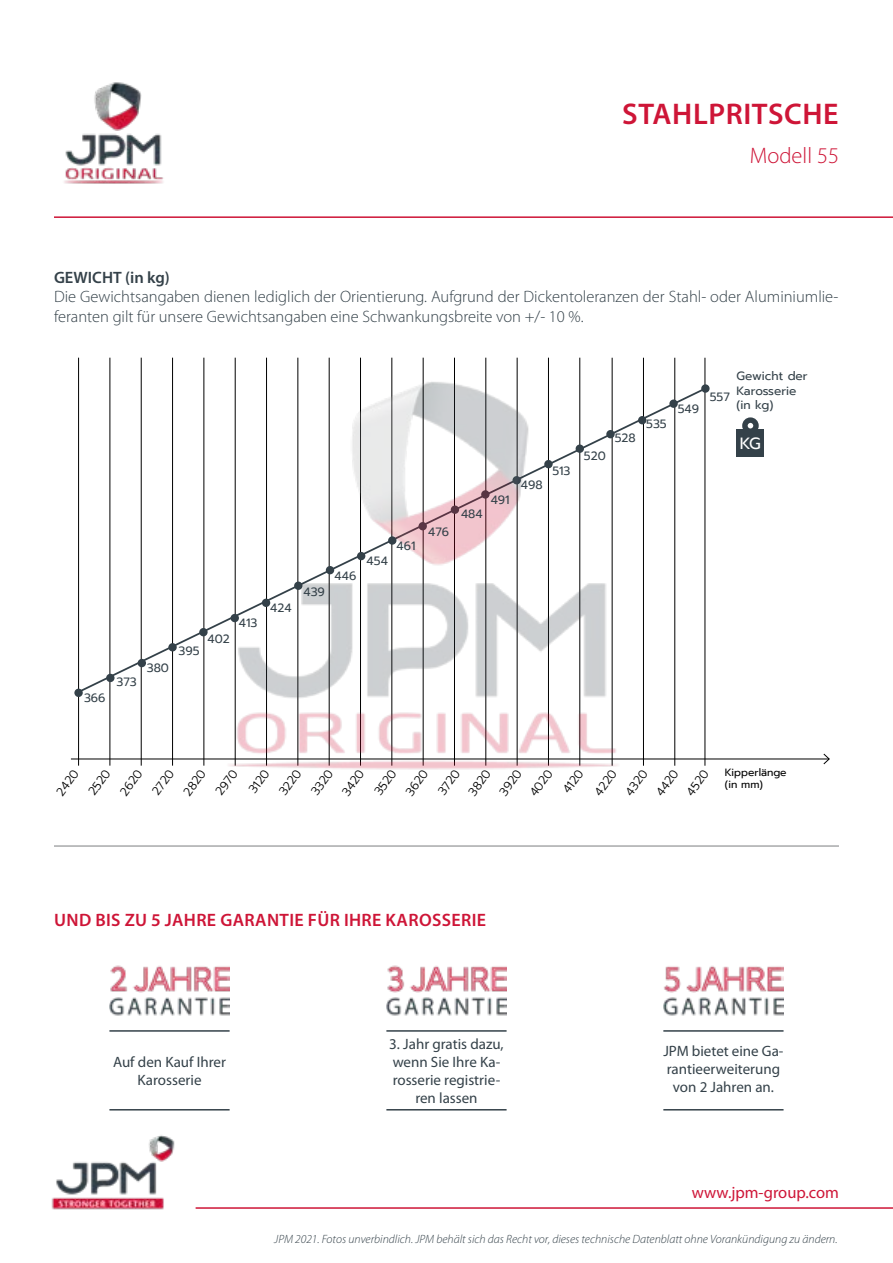
<style>
.page{position:relative;width:893px;height:1263px;background:#fff}
.page>*{position:absolute;margin:0;border:0;box-sizing:border-box;transform-origin:0 0}
.t1{font:600 30px "Myriad Pro";letter-spacing:.02em;color:#ce1537}
.t2{font:300 22.5px "Myriad Pro";color:#ce1537}
.t3{font:600 18px "Myriad Pro";letter-spacing:.02em;color:#ce1537}
.t4{font:300 16.5px/19.5px "Myriad Pro";color:#344149}
.t5{font:16.5px "Myriad Pro";color:#ce1537}
.t6{font:600 16.5px "Myriad Pro";color:#344149}
.t7{font:16.2px "Prompt";color:#fff}
.t8{font:15px/18px "Myriad Pro";color:#344149;text-align:center}
.t9{font:italic 300 12px "Myriad Pro";color:#344149}
.t10{font:12px/14.4px "Prompt";color:#344149}
.t11{font:300 12px "Prompt";color:#000}
.t12{font:10.5px/12.6px "Prompt";color:#000}
</style>
<div class="page">
<hr style="left:54px;top:216px;width:839px;height:2px;background:#ce1537">
<img style="left:64px;top:82px;width:100px;height:102px">
<img style="left:51px;top:1135px;width:124px;height:75px">
<hr style="left:196px;top:1207px;width:697px;height:2px;background:#ce1537">
<hr style="left:54px;top:845px;width:785px;height:2px;background:#a8a9ab">
<hr style="left:71px;top:758px;width:758px;height:1px;background:#000">
<svg style="left:822px;top:753px;width:8px;height:12px"></svg>
<hr style="left:172px;top:358px;width:1px;height:408px;background:#000">
<hr style="left:141px;top:358px;width:1px;height:408px;background:#000">
<hr style="left:109px;top:358px;width:1px;height:408px;background:#000">
<hr style="left:78px;top:358px;width:1px;height:408px;background:#000">
<svg style="left:74px;top:689px;width:9px;height:8px"></svg>
<div style="left:737px;top:429px;width:27px;height:28px;background:#344149"></div>
<div style="left:742px;top:417px;width:17px;height:17px;border:5px solid #344149;border-radius:50%"></div>
<svg style="left:76px;top:385px;width:630px;height:309px"></svg>
<hr style="left:674px;top:358px;width:1px;height:408px;background:#000">
<div style="left:669px;top:399px;width:9px;height:9px;background:#344149;border-radius:50%"></div>
<hr style="left:704px;top:358px;width:1px;height:408px;background:#000">
<div style="left:701px;top:384px;width:9px;height:9px;background:#344149;border-radius:50%"></div>
<img style="left:191px;top:357px;width:464px;height:413px">
<hr style="left:109px;top:1030px;width:121px;height:2px;background:#344149">
<hr style="left:109px;top:1109px;width:121px;height:1px;background:#344149">
<hr style="left:386px;top:1030px;width:121px;height:2px;background:#344149">
<hr style="left:386px;top:1109px;width:121px;height:1px;background:#344149">
<hr style="left:663px;top:1030px;width:120px;height:2px;background:#344149">
<hr style="left:663px;top:1109px;width:120px;height:1px;background:#344149">
<img style="left:109px;top:965px;width:121px;height:51px">
<img style="left:386px;top:965px;width:121px;height:51px">
<img style="left:663px;top:966px;width:121px;height:50px">
<h1 class="t1" style="left:622px;top:94px;width:218px">STAHLPRITSCHE</h1>
<h2 class="t2" style="left:750px;top:142px;width:91px">Modell 55</h2>
<p class="t6" style="left:54px;top:267px;width:117px">GEWICHT (in kg)</p>
<p class="t4" style="left:54px;top:287px;width:786px">Die Gewichtsangaben dienen lediglich der Orientierung. Aufgrund der Dickentoleranzen der Stahl- oder Aluminiumlie&shy;feranten gilt für unsere Gewichtsangaben eine Schwankungsbreite von +/- 10 %.</p>
<p class="t10" style="left:84px;top:690px;width:23px">366</p>
<p class="t10" style="left:117px;top:674px;width:22px">373</p>
<p class="t10" style="left:147px;top:660px;width:24px">380</p>
<p class="t10" style="left:179px;top:644px;width:23px">395</p>
<p class="t10" style="left:208px;top:631px;width:24px">402</p>
<p class="t10" style="left:239px;top:616px;width:20px">413</p>
<p class="t10" style="left:270px;top:600px;width:23px">424</p>
<p class="t10" style="left:303px;top:584px;width:23px">439</p>
<p class="t10" style="left:335px;top:569px;width:23px">446</p>
<p class="t10" style="left:367px;top:553px;width:23px">454</p>
<p class="t10" style="left:396px;top:538px;width:20px">461</p>
<p class="t10" style="left:428px;top:524px;width:23px">476</p>
<p class="t10" style="left:461px;top:507px;width:23px">484</p>
<p class="t10" style="left:491px;top:493px;width:20px">491</p>
<p class="t10" style="left:521px;top:477px;width:23px">498</p>
<p class="t10" style="left:552px;top:464px;width:20px">513</p>
<p class="t10" style="left:584px;top:448px;width:23px">520</p>
<p class="t10" style="left:615px;top:430px;width:23px">528</p>
<p class="t10" style="left:646px;top:416px;width:22px">535</p>
<p class="t10" style="left:678px;top:401px;width:23px">549</p>
<p class="t10" style="left:737px;top:369px;width:73px">Gewicht der<br>Karosserie (in kg)</p>
<p class="t7" style="left:740px;top:432px;width:23px">KG</p>
<p class="t10" style="left:710px;top:390px;width:22px">557</p>
<p class="t11" style="left:52px;top:789px;width:30px;rotate:-54deg">2420</p>
<p class="t11" style="left:84px;top:789px;width:30px;rotate:-54deg">2520</p>
<p class="t11" style="left:116px;top:789px;width:31px;rotate:-54deg">2620</p>
<p class="t11" style="left:148px;top:789px;width:30px;rotate:-54deg">2720</p>
<p class="t11" style="left:180px;top:789px;width:30px;rotate:-54deg">2820</p>
<p class="t11" style="left:211px;top:789px;width:30px;rotate:-54deg">2970</p>
<p class="t11" style="left:245px;top:787px;width:27px;rotate:-54deg">3120</p>
<p class="t11" style="left:275px;top:789px;width:30px;rotate:-54deg">3220</p>
<p class="t11" style="left:307px;top:789px;width:30px;rotate:-54deg">3320</p>
<p class="t11" style="left:338px;top:789px;width:30px;rotate:-54deg">3420</p>
<p class="t11" style="left:370px;top:789px;width:30px;rotate:-54deg">3520</p>
<p class="t11" style="left:402px;top:789px;width:30px;rotate:-54deg">3620</p>
<p class="t11" style="left:434px;top:789px;width:30px;rotate:-54deg">3720</p>
<p class="t11" style="left:464px;top:789px;width:30px;rotate:-54deg">3820</p>
<p class="t11" style="left:495px;top:789px;width:30px;rotate:-54deg">3920</p>
<p class="t11" style="left:526px;top:790px;width:31px;rotate:-54deg">4020</p>
<p class="t11" style="left:559px;top:787px;width:28px;rotate:-54deg">4120</p>
<p class="t11" style="left:590px;top:789px;width:30px;rotate:-54deg">4220</p>
<p class="t11" style="left:621px;top:789px;width:30px;rotate:-54deg">4320</p>
<p class="t11" style="left:652px;top:789px;width:31px;rotate:-54deg">4420</p>
<p class="t11" style="left:682px;top:789px;width:30px;rotate:-54deg">4520</p>
<p class="t12" style="left:725px;top:766px;width:63px">Kipperlänge (in mm)</p>
<p class="t3" style="left:54px;top:909px;width:433px">UND BIS ZU 5 JAHRE GARANTIE FÜR IHRE KAROSSERIE</p>
<p class="t8" style="left:113px;top:1053px;width:114px">Auf den Kauf Ihrer<br>Karosserie</p>
<p class="t8" style="left:389px;top:1035px;width:116px">3. Jahr gratis dazu, wenn Sie Ihre Ka&shy;rosserie registrie&shy;ren lassen</p>
<p class="t8" style="left:663px;top:1042px;width:122px">JPM bietet eine Ga&shy;rantieerweiterung von 2 Jahren an.</p>
<p class="t5" style="left:692px;top:1183px;width:149px">www.jpm-group.com</p>
<p class="t9" style="left:274px;top:1232px;width:565px">JPM 2021. Fotos unverbindlich. JPM behält sich das Recht vor, dieses technische Datenblatt ohne Vorankündigung zu ändern.</p>
</div>
